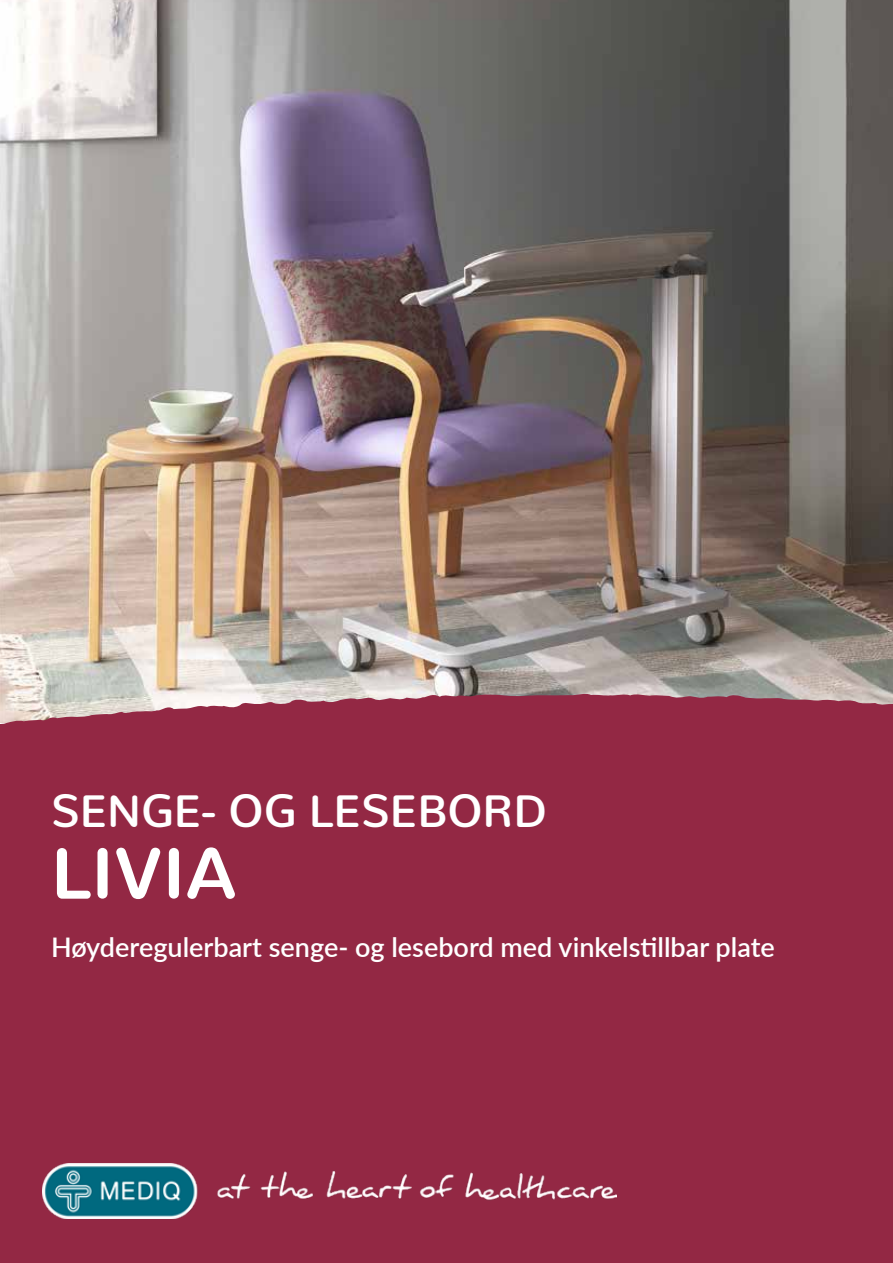
<style>
.page{position:relative;width:893px;height:1263px;background:#fff}
.page>*{position:absolute;margin:0;border:0;box-sizing:border-box;transform-origin:0 0}
.t1{font:700 72px "Nunito";color:#fff}
.t2{font:600 45px "Nunito";color:#fff}
.t3{font:600 27px "Lato";color:#fff}
</style>
<div class="page">
<img style="left:0;top:0;width:893px;height:694px">
<div style="left:0;top:694px;width:893px;height:569px;background:#932844"></div>
<img style="left:43px;top:1164px;width:573px;height:54px">
<h2 class="t2" style="left:51px;top:771px;width:497px">SENGE- OG LESEBORD</h2>
<h1 class="t1" style="left:51px;top:808px;width:187px">LIVIA</h1>
<p class="t3" style="left:51px;top:928px;width:725px">Høyderegulerbart senge- og lesebord med vinkelstillbar plate</p>
</div>
